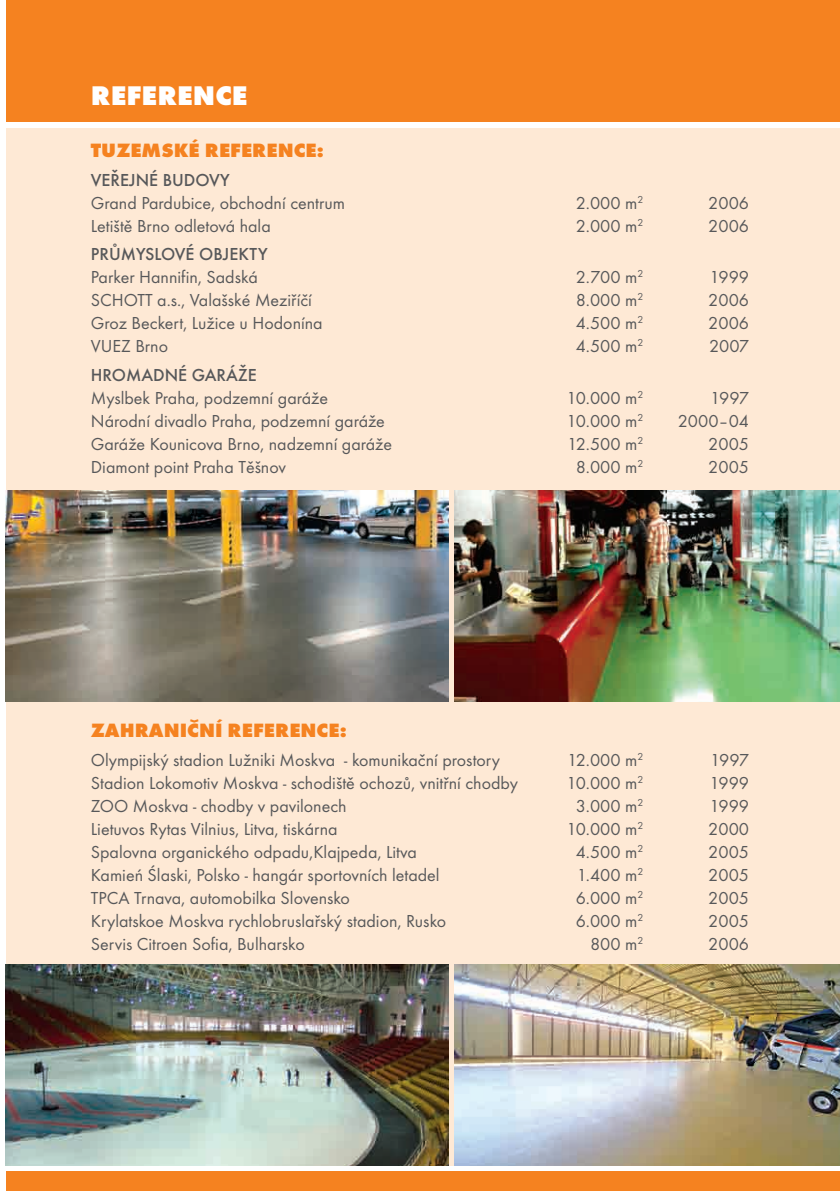
<style>
.page{position:relative;width:840px;height:1191px;background:#fff}
.page>*{position:absolute;margin:0;border:0;box-sizing:border-box;transform-origin:0 0}
.t1{font:700 28px "Futura TEE Extr";color:#fff}
.t2{font:700 20px "Futura TEE Extr";color:#f58220}
.t3{font:18px "Futura TEE";color:#57585a}
.t4{font:500 18px "Futura TEE";color:#57585a}
</style>
<div class="page">
<div style="left:6px;top:128px;width:833px;height:1037px;background:#fee9d5"></div>
<div style="left:6px;top:0;width:833px;height:122px;background:#f58220"></div>
<img style="left:454px;top:490px;width:385px;height:211px">
<img style="left:6px;top:964px;width:442px;height:201px">
<img style="left:454px;top:964px;width:385px;height:201px">
<img style="left:6px;top:490px;width:442px;height:211px">
<div style="left:6px;top:1171px;width:833px;height:20px;background:#f58220"></div>
<h1 class="t1" style="left:91px;top:86px;width:158px">REFERENCE</h1>
<p class="t2" style="left:91px;top:143px;width:234px">TUZEMSKÉ REFERENCE:</p>
<p class="t4" style="left:91px;top:172px;width:140px">VEŘEJNÉ BUDOVY</p>
<p class="t3" style="left:91px;top:195px;width:256px">Grand Pardubice, obchodní centrum</p>
<p class="t3" style="left:575px;top:195px;width:69px">2.000 m<sup>2</sup></p>
<p class="t3" style="left:708px;top:195px;width:42px">2006</p>
<p class="t3" style="left:91px;top:218px;width:181px">Letiště Brno odletová hala</p>
<p class="t3" style="left:575px;top:218px;width:69px">2.000 m<sup>2</sup></p>
<p class="t3" style="left:708px;top:218px;width:42px">2006</p>
<p class="t4" style="left:91px;top:247px;width:178px">PRŮMYSLOVÉ OBJEKTY</p>
<p class="t3" style="left:91px;top:270px;width:169px">Parker Hannifin, Sadská</p>
<p class="t3" style="left:575px;top:270px;width:69px">2.700 m<sup>2</sup></p>
<p class="t3" style="left:709px;top:270px;width:41px">1999</p>
<p class="t3" style="left:91px;top:293px;width:222px">SCHOTT a.s., Valašské Meziříčí</p>
<p class="t3" style="left:575px;top:293px;width:69px">8.000 m<sup>2</sup></p>
<p class="t3" style="left:708px;top:293px;width:42px">2006</p>
<p class="t3" style="left:91px;top:316px;width:233px">Groz Beckert, Lužice u Hodonína</p>
<p class="t3" style="left:575px;top:316px;width:69px">4.500 m<sup>2</sup></p>
<p class="t3" style="left:708px;top:316px;width:42px">2006</p>
<p class="t3" style="left:91px;top:339px;width:79px">VUEZ Brno</p>
<p class="t3" style="left:575px;top:339px;width:69px">4.500 m<sup>2</sup></p>
<p class="t3" style="left:708px;top:339px;width:41px">2007</p>
<p class="t4" style="left:91px;top:367px;width:167px">HROMADNÉ GARÁŽE</p>
<p class="t3" style="left:91px;top:390px;width:238px">Myslbek Praha, podzemní garáže</p>
<p class="t3" style="left:566px;top:390px;width:78px">10.000 m<sup>2</sup></p>
<p class="t3" style="left:710px;top:390px;width:40px">1997</p>
<p class="t3" style="left:91px;top:413px;width:295px">Národní divadlo Praha, podzemní garáže</p>
<p class="t3" style="left:566px;top:413px;width:78px">10.000 m<sup>2</sup></p>
<p class="t3" style="left:677px;top:413px;width:73px">2000–04</p>
<p class="t3" style="left:91px;top:436px;width:302px">Garáže Kounicova Brno, nadzemní garáže</p>
<p class="t3" style="left:566px;top:436px;width:78px">12.500 m<sup>2</sup></p>
<p class="t3" style="left:708px;top:436px;width:42px">2005</p>
<p class="t3" style="left:91px;top:459px;width:197px">Diamont point Praha Těšnov</p>
<p class="t3" style="left:575px;top:459px;width:69px">8.000 m<sup>2</sup></p>
<p class="t3" style="left:708px;top:459px;width:42px">2005</p>
<p class="t2" style="left:91px;top:724px;width:257px">ZAHRANIČNÍ REFERENCE:</p>
<p class="t3" style="left:91px;top:752px;width:410px">Olympijský stadion Lužniki Moskva - komunikační prostory</p>
<p class="t3" style="left:566px;top:752px;width:78px">12.000 m<sup>2</sup></p>
<p class="t3" style="left:710px;top:752px;width:40px">1997</p>
<p class="t3" style="left:91px;top:775px;width:428px">Stadion Lokomotiv Moskva - schodiště ochozů, vnitřní chodby</p>
<p class="t3" style="left:566px;top:775px;width:78px">10.000 m<sup>2</sup></p>
<p class="t3" style="left:709px;top:775px;width:41px">1999</p>
<p class="t3" style="left:91px;top:798px;width:257px">ZOO Moskva - chodby v pavilonech</p>
<p class="t3" style="left:575px;top:798px;width:69px">3.000 m<sup>2</sup></p>
<p class="t3" style="left:709px;top:798px;width:41px">1999</p>
<p class="t3" style="left:91px;top:821px;width:248px">Lietuvos Rytas Vilnius, Litva, tiskárna</p>
<p class="t3" style="left:566px;top:821px;width:78px">10.000 m<sup>2</sup></p>
<p class="t3" style="left:708px;top:821px;width:42px">2000</p>
<p class="t3" style="left:91px;top:844px;width:327px">Spalovna organického odpadu,Klajpeda, Litva</p>
<p class="t3" style="left:575px;top:844px;width:69px">4.500 m<sup>2</sup></p>
<p class="t3" style="left:708px;top:844px;width:42px">2005</p>
<p class="t3" style="left:91px;top:867px;width:350px">Kamień Ślaski, Polsko - hangár sportovních letadel</p>
<p class="t3" style="left:576px;top:867px;width:68px">1.400 m<sup>2</sup></p>
<p class="t3" style="left:708px;top:867px;width:42px">2005</p>
<p class="t3" style="left:91px;top:890px;width:260px">TPCA Trnava, automobilka Slovensko</p>
<p class="t3" style="left:575px;top:890px;width:69px">6.000 m<sup>2</sup></p>
<p class="t3" style="left:708px;top:890px;width:42px">2005</p>
<p class="t3" style="left:91px;top:913px;width:357px">Krylatskoe Moskva rychlobruslařský stadion, Rusko</p>
<p class="t3" style="left:575px;top:913px;width:69px">6.000 m<sup>2</sup></p>
<p class="t3" style="left:708px;top:913px;width:42px">2005</p>
<p class="t3" style="left:91px;top:936px;width:215px">Servis Citroen Sofia, Bulharsko</p>
<p class="t3" style="left:589px;top:936px;width:55px">800 m<sup>2</sup></p>
<p class="t3" style="left:708px;top:936px;width:42px">2006</p>
</div>
